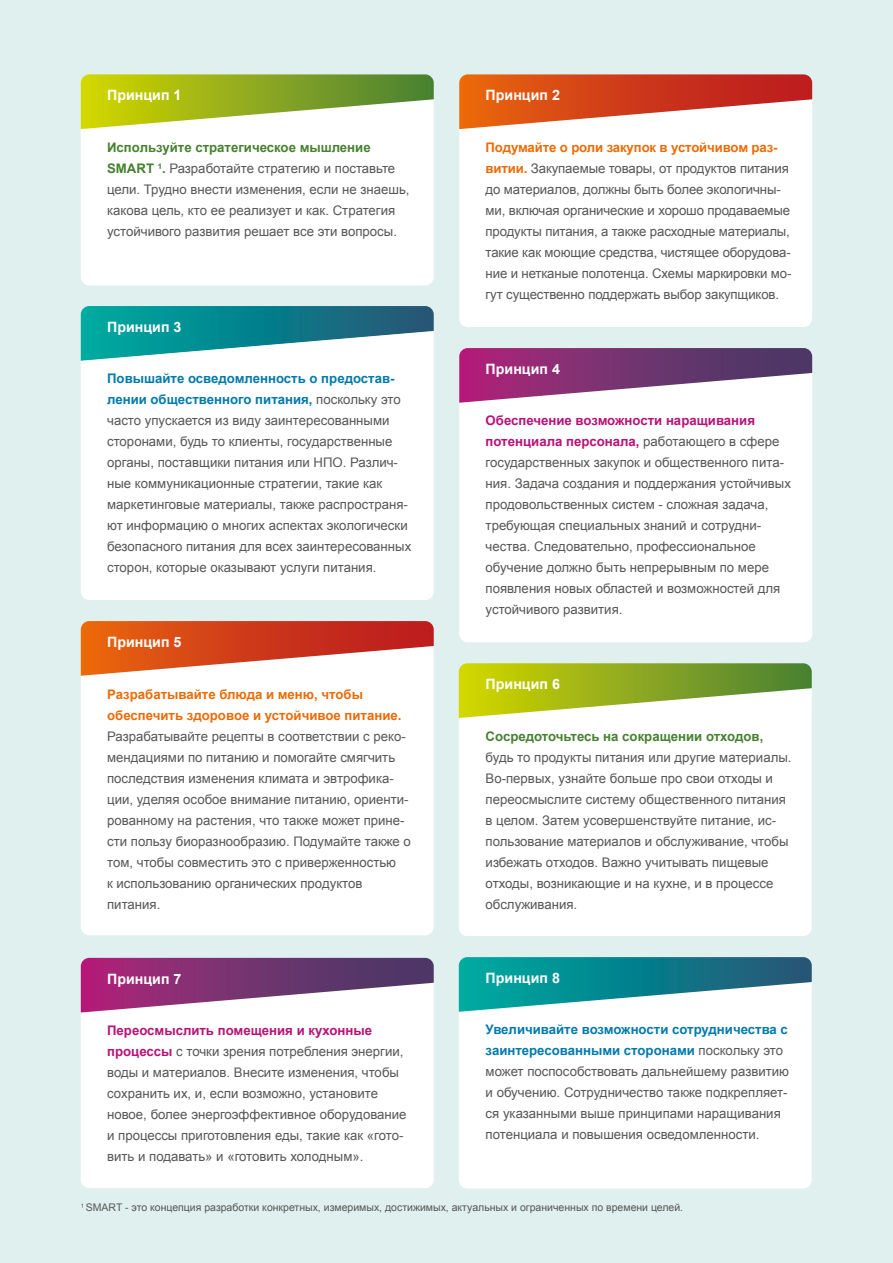
<style>
.page{position:relative;width:893px;height:1263px;background:#dff0ee}
.page>*{position:absolute;margin:0;border:0;box-sizing:border-box;transform-origin:0 0}
.t1{font:700 14.25px "Arial";color:#fff}
.t2{font:13.2px/21px "Arial";color:#575756}
.t3{font:700 13.2px/21px "Arial";color:#ed6b06}
.t4{font:700 13.2px "Arial";color:#468130}
.t5{font:10.5px "Arial";color:#575756}
.s1{font-weight:700;color:#468130}
.s2{font-weight:700;color:#007aad}
.s3{font-weight:700;color:#b81278}
.s4{font-weight:700;color:#ed6b06}
</style>
<div class="page">
<svg style="left:81px;top:306px;width:353px;height:25px;background:#0c808b"></svg>
<div style="left:81px;top:676px;width:353px;height:259px;background:#fff"></div>
<svg style="left:81px;top:621px;width:353px;height:55px;background:#de7557"></svg>
<div style="left:81px;top:1012px;width:353px;height:176px;background:#fff"></div>
<svg style="left:81px;top:958px;width:353px;height:54px;background:#9f6696"></svg>
<div style="left:459px;top:718px;width:353px;height:218px;background:#fff"></div>
<svg style="left:459px;top:663px;width:353px;height:55px;background:#b3c558"></svg>
<div style="left:459px;top:1012px;width:353px;height:176px;background:#fff"></div>
<svg style="left:459px;top:957px;width:353px;height:55px;background:#4da7ad"></svg>
<div style="left:459px;top:403px;width:353px;height:239px;background:#fff"></div>
<svg style="left:459px;top:348px;width:353px;height:55px;background:#a06898"></svg>
<div style="left:81px;top:129px;width:353px;height:157px;background:#fff"></div>
<svg style="left:81px;top:74px;width:353px;height:55px;background:#b3c558"></svg>
<div style="left:459px;top:129px;width:353px;height:198px;background:#fff"></div>
<svg style="left:459px;top:74px;width:353px;height:55px;background:#de7557"></svg>
<div style="left:81px;top:331px;width:353px;height:269px;background:#fff"></div>
<p class="t1" style="left:107px;top:86px;width:76px">Принцип 1</p>
<p class="t2" style="left:107px;top:137px;width:304px"><span class="s1">Используйте стратегическое мышление SMART</span> <sup>1</sup><span class="s1">.</span> Разработайте стратегию и поставьте цели. Трудно внести изменения, если не знаешь, какова цель, кто ее реализует и как. Стратегия устойчивого развития решает все эти вопросы.</p>
<p class="t1" style="left:107px;top:318px;width:76px">Принцип 3</p>
<p class="t2" style="left:107px;top:368px;width:306px"><span class="s2">Повышайте осведомленность о предостав&shy;лении общественного питания,</span> поскольку это часто упускается из виду заинтересованными сторонами, будь то клиенты, государственные органы, поставщики питания или НПО. Различ&shy;ные коммуникационные стратегии, такие как маркетинговые материалы, также распространя&shy;ют информацию о многих аспектах экологически безопасного питания для всех заинтересованных сторон, которые оказывают услуги питания.</p>
<p class="t1" style="left:107px;top:633px;width:76px">Принцип 5</p>
<p class="t3" style="left:107px;top:684px;width:296px">Разрабатывайте блюда и меню, чтобы обеспечить здоровое и устойчивое питание.</p>
<p class="t2" style="left:107px;top:726px;width:305px">Разрабатывайте рецепты в соответствии с реко&shy;мендациями по питанию и помогайте смягчить последствия изменения климата и эвтрофика&shy;ции, уделяя особое внимание питанию, ориенти&shy;рованному на растения, что также может прине&shy;сти пользу биоразнообразию. Подумайте также о том, чтобы совместить это с приверженностью<br>к использованию органических продуктов питания.</p>
<p class="t1" style="left:107px;top:969px;width:76px">Принцип 7</p>
<p class="t2" style="left:107px;top:1020px;width:301px"><span class="s3">Переосмыслить помещения и кухонные процессы</span> с точки зрения потребления энергии, воды и материалов. Внесите изменения, чтобы сохранить их, и, если возможно, установите новое, более энергоэффективное оборудование и процессы приготовления еды, такие как «гото&shy;вить и подавать» и «готовить холодным».</p>
<p class="t1" style="left:486px;top:86px;width:76px">Принцип 2</p>
<p class="t2" style="left:486px;top:137px;width:307px"><span class="s4">Подумайте о роли закупок в устойчивом раз&shy;витии.</span> Закупаемые товары, от продуктов питания до материалов, должны быть более экологичны&shy;ми, включая органические и хорошо продаваемые продукты питания, а также расходные материалы, такие как моющие средства, чистящее оборудова&shy;ние и нетканые полотенца. Схемы маркировки мо&shy;гут существенно поддержать выбор закупщиков.</p>
<p class="t1" style="left:486px;top:360px;width:76px">Принцип 4</p>
<p class="t2" style="left:486px;top:410px;width:307px"><span class="s3">Обеспечение возможности наращивания потенциала персонала,</span> работающего в сфере государственных закупок и общественного пита&shy;ния. Задача создания и поддержания устойчивых продовольственных систем - сложная задача, требующая специальных знаний и сотрудни&shy;чества. Следовательно, профессиональное обучение должно быть непрерывным по мере появления новых областей и возможностей для устойчивого развития.</p>
<p class="t1" style="left:486px;top:675px;width:76px">Принцип 6</p>
<p class="t4" style="left:486px;top:728px;width:279px">Сосредоточьтесь на сокращении отходов,</p>
<p class="t2" style="left:486px;top:747px;width:307px">будь то продукты питания или другие материалы.<br>Во-первых, узнайте больше про свои отходы и переосмыслите систему общественного питания в целом. Затем усовершенствуйте питание, ис&shy;пользование материалов и обслуживание, чтобы избежать отходов. Важно учитывать пищевые отходы, возникающие и на кухне, и в процессе обслуживания.</p>
<p class="t1" style="left:486px;top:969px;width:76px">Принцип 8</p>
<p class="t2" style="left:486px;top:1019px;width:305px"><span class="s2">Увеличивайте возможности сотрудничества с заинтересованными сторонами</span> поскольку это может поспособствовать дальнейшему развитию и обучению. Сотрудничество также подкрепляет&shy;ся указанными выше принципами наращивания потенциала и повышения осведомленности.</p>
<p class="t5" style="left:81px;top:1200px;width:604px"><sup>1</sup> SMART - это концепция разработки конкретных, измеримых, достижимых, актуальных и ограниченных по времени целей.</p>
</div>
